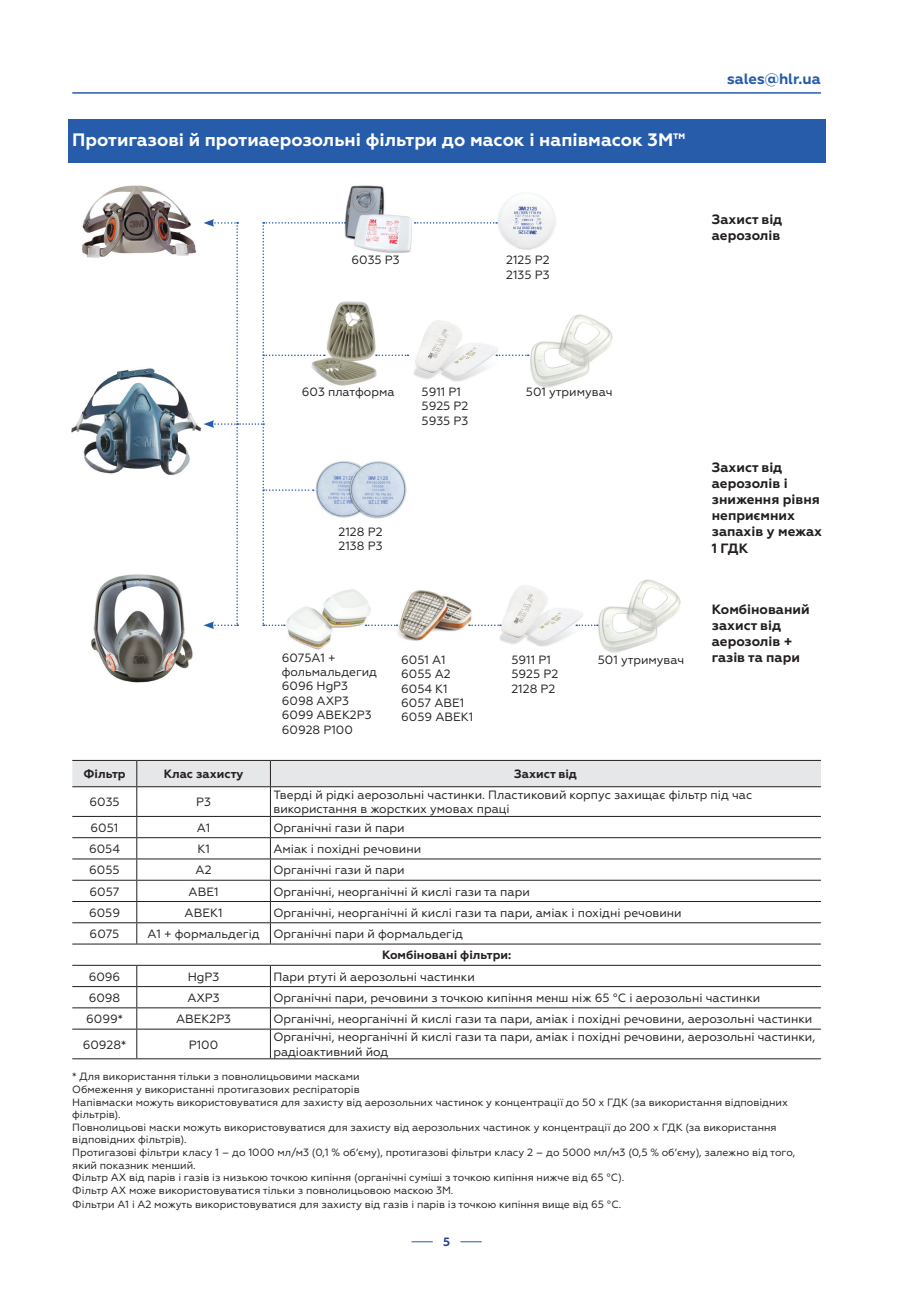
<style>
.page{position:relative;width:906px;height:1289px;background:#fff}
.page>*{position:absolute;margin:0;border:0;box-sizing:border-box;transform-origin:0 0}
.t1{font:700 18px "Geometria";color:#fff}
.t2{font:700 15px "Geometria";color:#275caa}
.t3{font:700 13.5px/16.2px "Geometria";color:#231f20}
.t4{font:12px/14.4px "Geometria";color:#231f20}
.t5{font:700 12px "Geometria";color:#231f20}
.t6{font:700 12px "Geometria";color:#253f8e}
.t7{font:10.5px/12.6px "Geometria";color:#231f20}
</style>
<div class="page">
<div style="left:68px;top:119px;width:757px;height:44px;background:#275caa"></div>
<svg style="left:72px;top:761px;width:749px;height:182px"></svg>
<hr style="left:72px;top:943px;width:65px;height:1px;background:#231f20">
<hr style="left:137px;top:943px;width:133px;height:1px;background:#231f20">
<hr style="left:270px;top:943px;width:551px;height:1px;background:#231f20">
<hr style="left:72px;top:964px;width:65px;height:1px;background:#231f20">
<hr style="left:137px;top:964px;width:133px;height:1px;background:#231f20">
<hr style="left:270px;top:964px;width:551px;height:1px;background:#231f20">
<hr style="left:72px;top:986px;width:65px;height:1px;background:#231f20">
<hr style="left:137px;top:986px;width:133px;height:1px;background:#231f20">
<hr style="left:270px;top:986px;width:551px;height:1px;background:#231f20">
<hr style="left:72px;top:1007px;width:65px;height:1px;background:#231f20">
<hr style="left:137px;top:1007px;width:133px;height:1px;background:#231f20">
<hr style="left:270px;top:1007px;width:551px;height:1px;background:#231f20">
<hr style="left:72px;top:1028px;width:65px;height:1px;background:#231f20">
<hr style="left:137px;top:1028px;width:133px;height:1px;background:#231f20">
<svg style="left:136px;top:965px;width:1px;height:93px"></svg>
<hr style="left:270px;top:1028px;width:551px;height:1px;background:#231f20">
<svg style="left:270px;top:965px;width:1px;height:93px"></svg>
<hr style="left:72px;top:1058px;width:65px;height:1px;background:#231f20">
<hr style="left:137px;top:1058px;width:133px;height:1px;background:#231f20">
<hr style="left:270px;top:1058px;width:551px;height:1px;background:#231f20">
<hr style="left:72px;top:760px;width:65px;height:1px;background:#231f20">
<hr style="left:137px;top:760px;width:133px;height:1px;background:#231f20">
<hr style="left:270px;top:760px;width:551px;height:1px;background:#231f20">
<hr style="left:72px;top:786px;width:65px;height:1px;background:#231f20">
<hr style="left:137px;top:786px;width:133px;height:1px;background:#231f20">
<hr style="left:270px;top:786px;width:551px;height:1px;background:#231f20">
<img style="left:497px;top:194px;width:59px;height:56px">
<img style="left:346px;top:461px;width:61px;height:58px">
<img style="left:530px;top:314px;width:82px;height:73px">
<img style="left:598px;top:579px;width:82px;height:73px">
<img style="left:414px;top:320px;width:84px;height:62px">
<img style="left:499px;top:585px;width:84px;height:62px">
<img style="left:346px;top:301px;width:31px;height:85px">
<img style="left:345px;top:185px;width:67px;height:68px">
<img style="left:397px;top:590px;width:75px;height:51px">
<img style="left:288px;top:589px;width:83px;height:61px">
<img style="left:82px;top:185px;width:114px;height:73px">
<img style="left:91px;top:574px;width:102px;height:109px">
<img style="left:71px;top:368px;width:131px;height:107px">
<svg style="left:203px;top:219px;width:143px;height:410px"></svg>
<svg style="left:365px;top:624px;width:32px;height:2px"></svg>
<svg style="left:469px;top:624px;width:32px;height:2px"></svg>
<svg style="left:576px;top:624px;width:22px;height:2px"></svg>
<svg style="left:376px;top:354px;width:32px;height:2px"></svg>
<svg style="left:496px;top:354px;width:33px;height:2px"></svg>
<svg style="left:415px;top:222px;width:82px;height:2px"></svg>
<svg style="left:411px;top:1241px;width:22px;height:1px"></svg>
<svg style="left:460px;top:1241px;width:22px;height:1px"></svg>
<hr style="left:72px;top:92px;width:749px;height:2px;background:#275caa">
<h1 class="t1" style="left:72px;top:129px;width:615px">Протигазові й протиаерозольні фільтри до масок і напівмасок 3М™</h1>
<p class="t4" style="left:351px;top:253px;width:50px">6035 P3</p>
<p class="t4" style="left:506px;top:253px;width:45px">2125 Р2<br>2135 P3</p>
<p class="t2" style="left:727px;top:69px;width:95px">sales@hlr.ua</p>
<p class="t3" style="left:712px;top:211px;width:72px">Захист від аерозолів</p>
<p class="t4" style="left:302px;top:384px;width:94px">603 платформа</p>
<p class="t4" style="left:526px;top:384px;width:88px">501 утримувач</p>
<p class="t4" style="left:421px;top:384px;width:48px">5911 P1<br>5925 P2<br>5935 P3</p>
<p class="t4" style="left:338px;top:524px;width:46px">2128 Р2<br>2138 P3</p>
<p class="t3" style="left:712px;top:459px;width:112px">Захист від аерозолів і зниження рівня неприємних запахів у межах<br>1 ГДК</p>
<p class="t3" style="left:712px;top:601px;width:99px">Комбінований захист від аерозолів +</p>
<p class="t4" style="left:282px;top:650px;width:55px">6075А1 +</p>
<p class="t3" style="left:712px;top:649px;width:90px">газів та пари</p>
<p class="t4" style="left:282px;top:664px;width:97px">фольмальдегид<br>6096 HgP3<br>6098 AXP3<br>6099 ABEK2P3<br>60928 Р100</p>
<p class="t4" style="left:401px;top:652px;width:74px">6051 A1<br>6055 A2<br>6054 K1<br>6057 ABE1<br>6059 ABEK1</p>
<p class="t4" style="left:511px;top:652px;width:48px">5911 P1<br>5925 P2<br>2128 Р2</p>
<p class="t4" style="left:597px;top:652px;width:88px">501 утримувач</p>
<p class="t5" style="left:83px;top:767px;width:44px">Фільтр</p>
<p class="t5" style="left:164px;top:767px;width:81px">Клас захисту</p>
<p class="t5" style="left:514px;top:767px;width:64px">Захист від</p>
<p class="t4" style="left:89px;top:794px;width:32px">6035</p>
<p class="t4" style="left:196px;top:794px;width:16px">P3</p>
<p class="t4" style="left:273px;top:787px;width:480px">Тверді й рідкі аерозольні частинки. Пластиковий корпус захищає фільтр під час використання в жорстких умовах праці</p>
<p class="t4" style="left:91px;top:820px;width:29px">6051</p>
<p class="t4" style="left:197px;top:820px;width:15px">A1</p>
<p class="t4" style="left:273px;top:820px;width:133px">Органічні гази й пари</p>
<p class="t4" style="left:89px;top:841px;width:32px">6054</p>
<p class="t4" style="left:197px;top:841px;width:14px">K1</p>
<p class="t4" style="left:273px;top:841px;width:149px">Аміак і похідні речовини</p>
<p class="t4" style="left:89px;top:862px;width:32px">6055</p>
<p class="t4" style="left:196px;top:862px;width:17px">A2</p>
<p class="t4" style="left:273px;top:862px;width:133px">Органічні гази й пари</p>
<p class="t4" style="left:90px;top:884px;width:31px">6057</p>
<p class="t4" style="left:189px;top:884px;width:31px">ABE1</p>
<p class="t4" style="left:273px;top:884px;width:258px">Органічні, неорганічні й кислі гази та пари</p>
<p class="t4" style="left:89px;top:905px;width:33px">6059</p>
<p class="t4" style="left:185px;top:905px;width:39px">ABEK1</p>
<p class="t4" style="left:273px;top:905px;width:410px">Органічні, неорганічні й кислі гази та пари, аміак і похідні речовини</p>
<p class="t4" style="left:90px;top:926px;width:31px">6075</p>
<p class="t4" style="left:147px;top:926px;width:317px">A1 + формальдегід Органічні пари й формальдегід</p>
<p class="t5" style="left:382px;top:948px;width:131px">Комбіновані фільтри:</p>
<p class="t4" style="left:89px;top:969px;width:33px">6096</p>
<p class="t4" style="left:188px;top:969px;width:33px">HgP3</p>
<p class="t4" style="left:273px;top:969px;width:203px">Пари ртуті й аерозольні частинки</p>
<p class="t4" style="left:89px;top:990px;width:33px">6098</p>
<p class="t4" style="left:187px;top:990px;width:34px">AXP3</p>
<p class="t4" style="left:273px;top:990px;width:488px">Органічні пари, речовини з точкою кипіння менш ніж 65 °С і аерозольні частинки</p>
<p class="t4" style="left:86px;top:1011px;width:38px">6099*</p>
<p class="t4" style="left:176px;top:1011px;width:57px">ABEK2P3</p>
<p class="t4" style="left:273px;top:1011px;width:540px">Органічні, неорганічні й кислі гази та пари, аміак і похідні речовини, аерозольні частинки</p>
<p class="t4" style="left:83px;top:1037px;width:45px">60928*</p>
<p class="t4" style="left:189px;top:1037px;width:31px">Р100</p>
<p class="t4" style="left:273px;top:1030px;width:543px">Органічні, неорганічні й кислі гази та пари, аміак і похідні речовини, аерозольні частинки, радіоактивний йод</p>
<p class="t7" style="left:72px;top:1070px;width:724px">* Для використання тільки з повнолицьовими масками<br>Обмеження у використанні протигазових респіраторів<br>Напівмаски можуть використовуватися для захисту від аерозольних частинок у концентрації до 50 х ГДК (за використання відповідних фільтрів).<br>Повнолицьові маски можуть використовуватися для захисту від аерозольних частинок у концентрації до 200 х ГДК (за використання відповідних фільтрів).<br>Протигазові фільтри класу 1 – до 1000 мл/м3 (0,1 % об’єму), протигазові фільтри класу 2 – до 5000 мл/м3 (0,5 % об’єму), залежно від того, який показник менший.<br>Фільтр АХ від парів і газів із низькою точкою кипіння (органічні суміші з точкою кипіння нижче від 65 °С).<br>Фільтр АХ може використовуватися тільки з повнолицьовою маскою 3М.</p>
<p class="t7" style="left:72px;top:1198px;width:550px">Фільтри А1 і А2 можуть використовуватися для захисту від газів і парів із точкою кипіння вище від 65 °С.</p>
<p class="t6" style="left:443px;top:1234px;width:9px">5</p>
</div>
